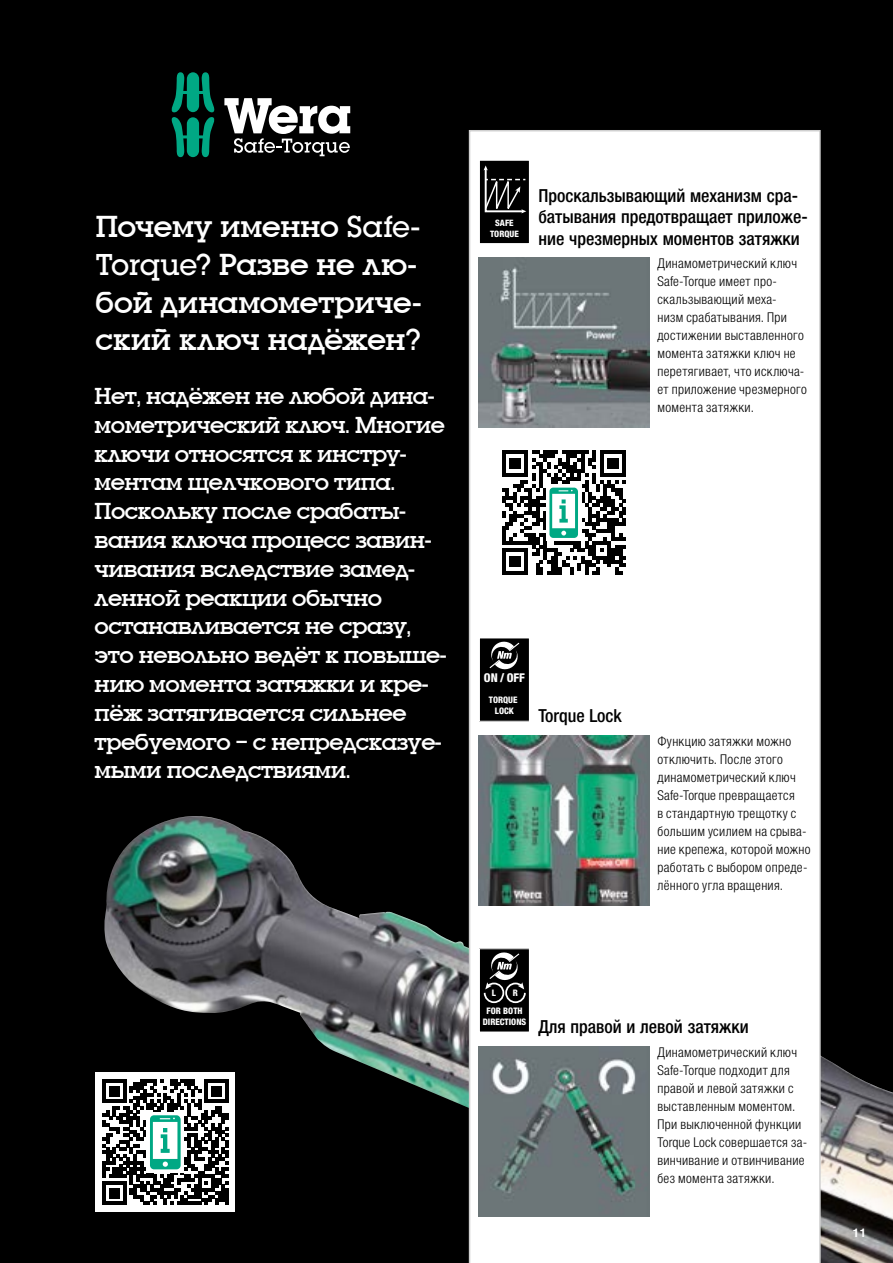
<style>
.page{position:relative;width:893px;height:1263px;background:#000}
.page>*{position:absolute;margin:0;border:0;box-sizing:border-box;transform-origin:0 0}
.t1{font:31.5px/37.8px "Luga";letter-spacing:-.01em;color:#fff}
.t2{font:24px/28.8px "Luga";letter-spacing:-.02em;color:#fff}
.t3{font:500 condensed 18px/21.6px "Helvetica Neue LTW1 G";color:#000}
.t4{font:300 condensed 13.5px/18px "Helvetica Neue LTW1 G";letter-spacing:.025em;color:#000}
.t5{font:800 condensed 12.15px "Helvetica Neue LT Std";color:#fff}
.t6{font:700 12px "Helvetica World";color:#fff}
.t7{font:800 condensed 9px/10.6px "Helvetica Neue LT Std";color:#fff;text-align:center}
.t8{font:800 condensed 8.85px/10.6px "Helvetica Neue LT Std";color:#fff;text-align:center}
.s1{font-family:"co lu regular multiling"}
</style>
<div class="page">
<img style="left:104px;top:816px;width:789px;height:447px">
<div style="left:469px;top:130px;width:352px;height:1133px;background:#fff"></div>
<div style="left:479px;top:160px;width:50px;height:84px;background:#000"></div>
<div style="left:479px;top:160px;width:51px;height:84px;border:1px solid #fff"></div>
<svg style="left:484px;top:165px;width:42px;height:49px"></svg>
<img style="left:479px;top:258px;width:170px;height:170px">
<div style="left:479px;top:638px;width:50px;height:83px;background:#000"></div>
<div style="left:479px;top:637px;width:51px;height:85px;border:1px solid #fff"></div>
<svg style="left:489px;top:641px;width:30px;height:29px"></svg>
<img style="left:479px;top:735px;width:170px;height:170px">
<div style="left:479px;top:949px;width:50px;height:83px;background:#000"></div>
<div style="left:479px;top:948px;width:51px;height:84px;border:1px solid #fff"></div>
<svg style="left:483px;top:952px;width:43px;height:52px"></svg>
<img style="left:479px;top:1046px;width:170px;height:170px">
<div style="left:96px;top:1072px;width:139px;height:140px;background:#fff"></div>
<svg style="left:102px;top:1079px;width:126px;height:126px"></svg>
<div style="left:494px;top:443px;width:140px;height:139px;background:#fff"></div>
<svg style="left:502px;top:450px;width:124px;height:125px"></svg>
<svg style="left:172px;top:72px;width:43px;height:85px"></svg>
<svg style="left:224px;top:98px;width:126px;height:58px"></svg>
<h1 class="t1" style="left:96px;top:208px;width:327px">Почему именно <span class="s1">Safe-<br>Torque?</span> Разве не лю&shy;бой динамометриче&shy;ский ключ надёжен<span class="s1">?</span></h1>
<p class="t2" style="left:95px;top:382px;width:353px">Нет<span class="s1">,</span> надёжен не любой дина&shy;мометрический ключ<span class="s1">.</span> Многие ключи относятся к инстру&shy;ментам щелчкового типа<span class="s1">.<br></span>Поскольку после срабаты&shy;вания ключа процесс завин&shy;чивания вследствие замед&shy;ленной реакции обычно останавливается не сразу<span class="s1">, </span>это невольно ведёт к повыше&shy;нию момента затяжки и кре&shy;пёж затягивается сильнее требуемого <span class="s1">–</span> с непредсказуе&shy;мыми последствиями<span class="s1">.</span></p>
<p class="t8" style="left:490px;top:218px;width:30px">SAFE<br>TORQUE</p>
<h3 class="t3" style="left:538px;top:184px;width:271px">Проскальзывающий механизм сра&shy;батывания предотвращает приложе&shy;ние чрезмерных моментов затяжки</h3>
<p class="t4" style="left:657px;top:255px;width:151px">Динамометрический ключ<br>Safe-Torque имеет про&shy;скальзывающий меха-<br>низм срабатывания. При достижении выставленного момента затяжки ключ не перетягивает, что исключа&shy;ет приложение чрезмерного момента затяжки.</p>
<p class="t5" style="left:484px;top:670px;width:43px">ON / OFF</p>
<p class="t7" style="left:489px;top:695px;width:30px">TORQUE<br>LOCK</p>
<h3 class="t3" style="left:538px;top:705px;width:85px">Torque Lock</h3>
<p class="t4" style="left:657px;top:732px;width:155px">Функцию затяжки можно отключить. После этого динамометрический ключ<br>Safe-Torque превращается<br>в стандартную трещотку с большим усилием на срыва&shy;ние крепежа, которой можно работать с выбором опреде&shy;лённого угла вращения.</p>
<p class="t7" style="left:492px;top:987px;width:6px">L</p>
<p class="t7" style="left:513px;top:987px;width:7px">R</p>
<p class="t7" style="left:483px;top:1005px;width:45px">FOR BOTH<br>DIRECTIONS</p>
<h3 class="t3" style="left:538px;top:1016px;width:212px">Для правой и левой затяжки</h3>
<p class="t4" style="left:657px;top:1043px;width:151px">Динамометрический ключ<br>Safe-Torque подходит для правой и левой затяжки с выставленным моментом.<br>При выключенной функции<br>Torque Lock совершается за&shy;винчивание и отвинчивание без момента затяжки.</p>
<p class="t6" style="left:853px;top:1225px;width:15px">11</p>
</div>
